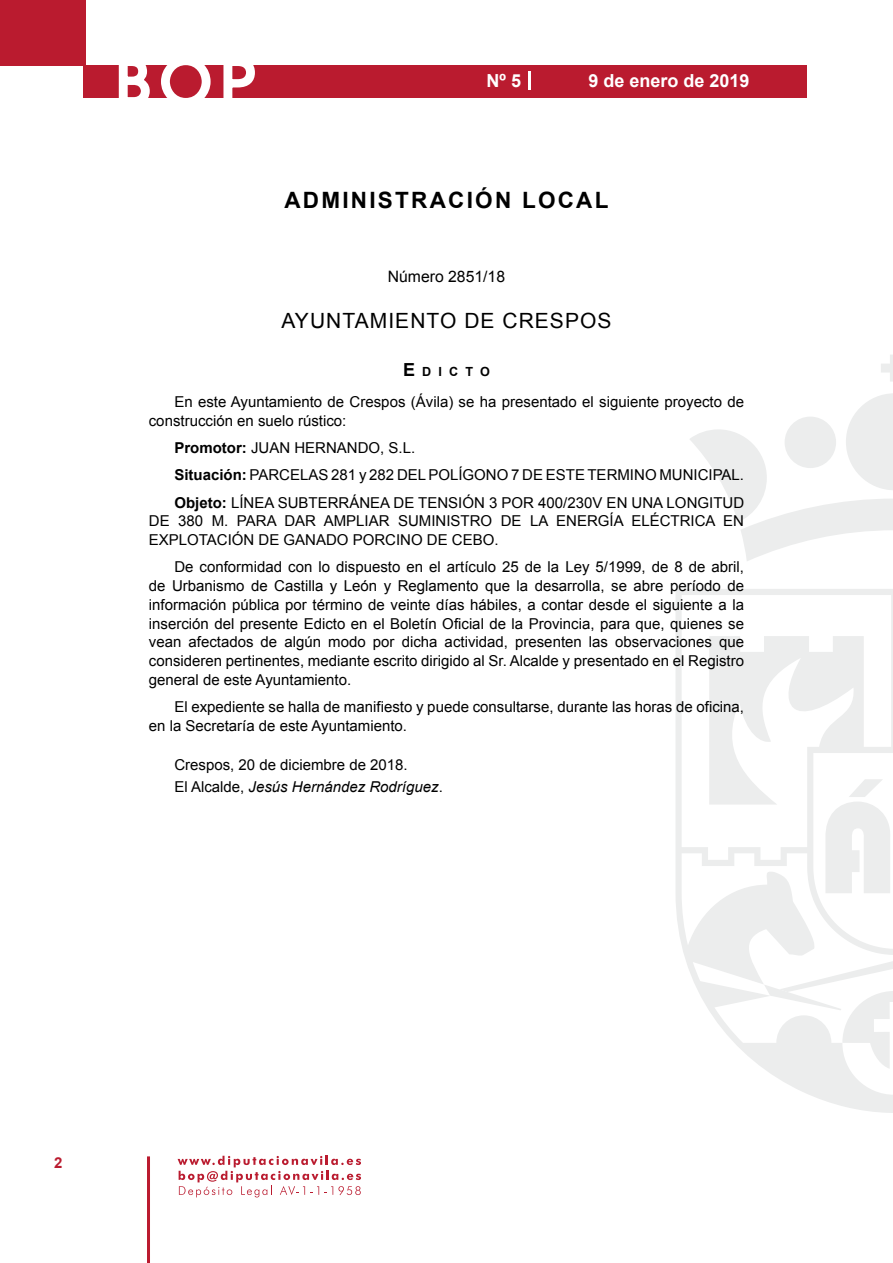
<style>
.page{position:relative;width:893px;height:1263px;background:#fff}
.page>*{position:absolute;margin:0;border:0;box-sizing:border-box;transform-origin:0 0}
.t1{font:500 61.5px "Avant Garde";color:#fff}
.t2{font:700 22.5px "Arial";letter-spacing:.1em;color:#000}
.t3{font:21px "Arial";letter-spacing:.05em;color:#000}
.t4{font:700 18px "Arial";color:#fff}
.t5{font:15.75px "Arial";color:#000}
.t6{font:15px/18.8px "Arial";color:#000}
.t7{font:700 15px "Arial";color:#ba1b2f}
.t8{font:700 12.6px "Arial";letter-spacing:.57em;color:#000}
.s1{font-size:18px}
.s2{font-weight:700}
.s3{font-style:italic}
</style>
<div class="page">
<svg style="left:178px;top:1156px;width:183px;height:41px"></svg>
<hr style="left:147px;top:1156px;width:3px;height:107px;background:#ba1b2f">
<div style="left:0;top:0;width:85px;height:66px;background:#ba1b2f"></div>
<div style="left:84px;top:65px;width:723px;height:33px;background:#ba1b2f"></div>
<svg style="left:118px;top:65px;width:32px;height:33px"></svg>
<svg style="left:161px;top:65px;width:50px;height:33px"></svg>
<svg style="left:223px;top:65px;width:32px;height:33px"></svg>
<svg style="left:529px;top:71px;width:2px;height:19px"></svg>
<svg style="left:881px;top:355px;width:12px;height:27px"></svg>
<svg style="left:690px;top:393px;width:203px;height:168px"></svg>
<svg style="left:676px;top:589px;width:217px;height:524px"></svg>
<svg style="left:764px;top:984px;width:129px;height:86px"></svg>
<svg style="left:825px;top:779px;width:66px;height:114px"></svg>
<h1 class="t1" style="left:115px;top:44px;width:141px">BOP</h1>
<p class="t4" style="left:487px;top:69px;width:36px">Nº 5</p>
<p class="t4" style="left:588px;top:69px;width:163px">9 de enero de 2019</p>
<h2 class="t2" style="left:284px;top:185px;width:325px">ADMINISTRACIÓN LOCAL</h2>
<p class="t5" style="left:388px;top:266px;width:119px">Número 2851/18</p>
<h3 class="t3" style="left:281px;top:307px;width:331px">AYUNTAMIENTO DE CRESPOS</h3>
<p class="t8" style="left:403px;top:363px;width:88px"><span class="s1">E</span>dicto</p>
<p class="t6" style="left:149px;top:392px;width:597px;text-indent:26px">En este Ayuntamiento de Crespos (Ávila) se ha presentado el siguiente proyecto de construcción en suelo rústico:</p>
<p class="t6" style="left:174px;top:434px;width:571px;line-height:27.3px"><span class="s2">Promotor:</span> JUAN HERNANDO, S.L.<br><span class="s2">Situación:</span> PARCELAS 281 y 282 DEL POLÍGONO 7 DE ESTE TERMINO MUNICIPAL.<br><span class="s2">Objeto:</span> LÍNEA SUBTERRÁNEA DE TENSIÓN 3 POR 400/230V EN UNA LONGITUD</p>
<p class="t6" style="left:149px;top:512px;width:597px">DE 380 M. PARA DAR AMPLIAR SUMINISTRO DE LA ENERGÍA ELÉCTRICA EN<br>EXPLOTACIÓN DE GANADO PORCINO DE CEBO.</p>
<p class="t6" style="left:149px;top:558px;width:597px;text-align:justify;text-indent:26px">De conformidad con lo dispuesto en el artículo 25 de la Ley 5/1999, de 8 de abril, de Urbanismo de Castilla y León y Reglamento que la desarrolla, se abre período de información pública por término de veinte días hábiles, a contar desde el siguiente a la inserción del presente Edicto en el Boletín Oficial de la Provincia, para que, quienes se vean afectados de algún modo por dicha actividad, presenten las observaciones que consideren pertinentes, mediante escrito dirigido al Sr. Alcalde y presentado en el Registro general de este Ayuntamiento.</p>
<p class="t6" style="left:149px;top:698px;width:597px;text-indent:26px">El expediente se halla de manifiesto y puede consultarse, durante las horas de oficina, en la Secretaría de este Ayuntamiento.</p>
<p class="t6" style="left:174px;top:754px;width:270px;line-height:22.2px">Crespos, 20 de diciembre de 2018.<br>El Alcalde, <span class="s3">Jesús Hernández Rodríguez</span>.</p>
<p class="t7" style="left:54px;top:1153px;width:10px">2</p>
</div>
